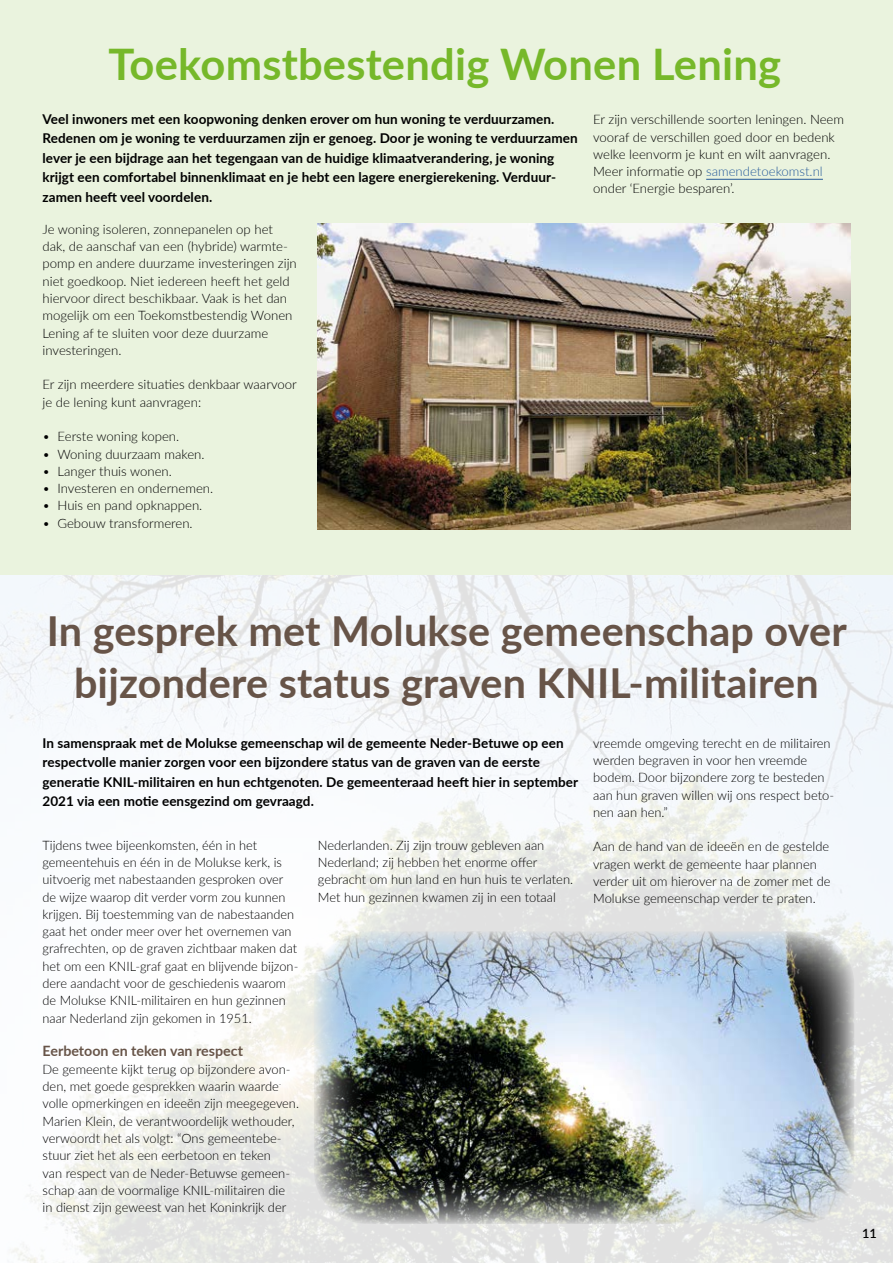
<style>
.page{position:relative;width:893px;height:1263px;background:#fff}
.page>*{position:absolute;margin:0;border:0;box-sizing:border-box;transform-origin:0 0}
.t1{font:700 43.5px "Lato";letter-spacing:.005em;color:#76b82a}
.t2{font:700 41.25px/52.1px "Lato";letter-spacing:.005em;color:#675448;text-align:center}
.t3{font:700 14.25px "Lato";color:#675448}
.t4{font:700 13.5px/19.5px "Lato";letter-spacing:.005em;color:#000}
.t5{font:300 13.05px/17.2px "Lato";color:#000}
.t6{font:600 12.75px "Lato";color:#000}
.s1{color:#275b9b}
</style>
<div class="page">
<img style="left:0;top:574px;width:893px;height:689px">
<img style="left:314px;top:931px;width:540px;height:293px">
<div style="left:0;top:0;width:893px;height:574px;background:#eaf3de"></div>
<hr style="left:706px;top:179px;width:117px;height:1px;background:#275b9b">
<img style="left:318px;top:223px;width:532px;height:306px">
<h1 class="t1" style="left:109px;top:32px;width:674px">Toekomstbestendig Wonen Lening</h1>
<p class="t4" style="left:43px;top:109px;width:537px">Veel inwoners met een koopwoning denken erover om hun woning te verduurzamen.<br>Redenen om je woning te verduurzamen zijn er genoeg. Door je woning te verduurzamen lever je een bijdrage aan het tegengaan van de huidige klimaatverandering, je woning krijgt een comfortabel binnenklimaat en je hebt een lagere energierekening. Verduur&shy;zamen heeft veel voordelen.</p>
<p class="t5" style="left:43px;top:220px;width:256px">Je woning isoleren, zonnepanelen op het dak, de aanschaf van een (hybride) warmte&shy;pomp en andere duurzame investeringen zijn niet goedkoop. Niet iedereen heeft het geld hiervoor direct beschikbaar. Vaak is het dan mogelijk om een Toekomstbestendig Wonen Lening af te sluiten voor deze duurzame investeringen.</p>
<p class="t5" style="left:43px;top:376px;width:256px">Er zijn meerdere situaties denkbaar waarvoor je de lening kunt aanvragen:</p>
<p class="t5" style="left:43px;top:427px;width:138px">• Eerste woning kopen.</p>
<p class="t5" style="left:43px;top:445px;width:164px">• Woning duurzaam maken.</p>
<p class="t5" style="left:43px;top:462px;width:131px">• Langer thuis wonen.</p>
<p class="t5" style="left:43px;top:479px;width:172px">• Investeren en ondernemen.</p>
<p class="t5" style="left:43px;top:497px;width:161px">• Huis en pand opknappen.</p>
<p class="t5" style="left:43px;top:514px;width:152px">• Gebouw transformeren.</p>
<p class="t5" style="left:593px;top:110px;width:252px">Er zijn verschillende soorten leningen. Neem vooraf de verschillen goed door en bedenk welke leenvorm je kunt en wilt aanvragen.<br>Meer informatie op <span class="s1">samendetoekomst.nl </span>onder ‘Energie besparen’.</p>
<h2 class="t2" style="left:47px;top:604px;width:801px">In gesprek met Molukse gemeenschap over bijzondere status graven KNIL-militairen</h2>
<p class="t4" style="left:43px;top:733px;width:537px">In samenspraak met de Molukse gemeenschap wil de gemeente Neder-Betuwe op een respectvolle manier zorgen voor een bijzondere status van de graven van de eerste generatie KNIL-militairen en hun echtgenoten. De gemeenteraad heeft hier in september 2021 via een motie eensgezind om gevraagd.</p>
<p class="t5" style="left:593px;top:734px;width:242px">vreemde omgeving terecht en de militairen werden begraven in voor hen vreemde bodem. Door bijzondere zorg te besteden aan hun graven willen wij ons respect beto&shy;nen aan hen.”</p>
<p class="t5" style="left:593px;top:838px;width:239px">Aan de hand van de ideeën en de gestelde vragen werkt de gemeente haar plannen verder uit om hierover na de zomer met de Molukse gemeenschap verder te praten.</p>
<p class="t5" style="left:318px;top:836px;width:257px">Nederlanden. Zij zijn trouw gebleven aan Nederland; zij hebben het enorme offer gebracht om hun land en hun huis te verlaten.<br>Met hun gezinnen kwamen zij in een totaal</p>
<p class="t5" style="left:43px;top:836px;width:258px">Tijdens twee bijeenkomsten, één in het gemeentehuis en één in de Molukse kerk, is uitvoerig met nabestaanden gesproken over de wijze waarop dit verder vorm zou kunnen krijgen. Bij toestemming van de nabestaanden gaat het onder meer over het overnemen van grafrechten, op de graven zichtbaar maken dat het om een KNIL-graf gaat en blijvende bijzon&shy;dere aandacht voor de geschiedenis waarom de Molukse KNIL-militairen en hun gezinnen naar Nederland zijn gekomen in 1951.</p>
<p class="t3" style="left:43px;top:1041px;width:202px">Eerbetoon en teken van respect</p>
<p class="t5" style="left:43px;top:1060px;width:258px">De gemeente kijkt terug op bijzondere avon&shy;den, met goede gesprekken waarin waarde&shy;volle opmerkingen en ideeën zijn meegegeven.<br>Marien Klein, de verantwoordelijk wethouder, verwoordt het als volgt: “Ons gemeentebe&shy;stuur ziet het als een eerbetoon en teken<br>van respect van de Neder-Betuwse gemeen&shy;schap aan de voormalige KNIL-militairen die<br>in dienst zijn geweest van het Koninkrijk der</p>
<p class="t6" style="left:862px;top:1224px;width:16px">11</p>
</div>
